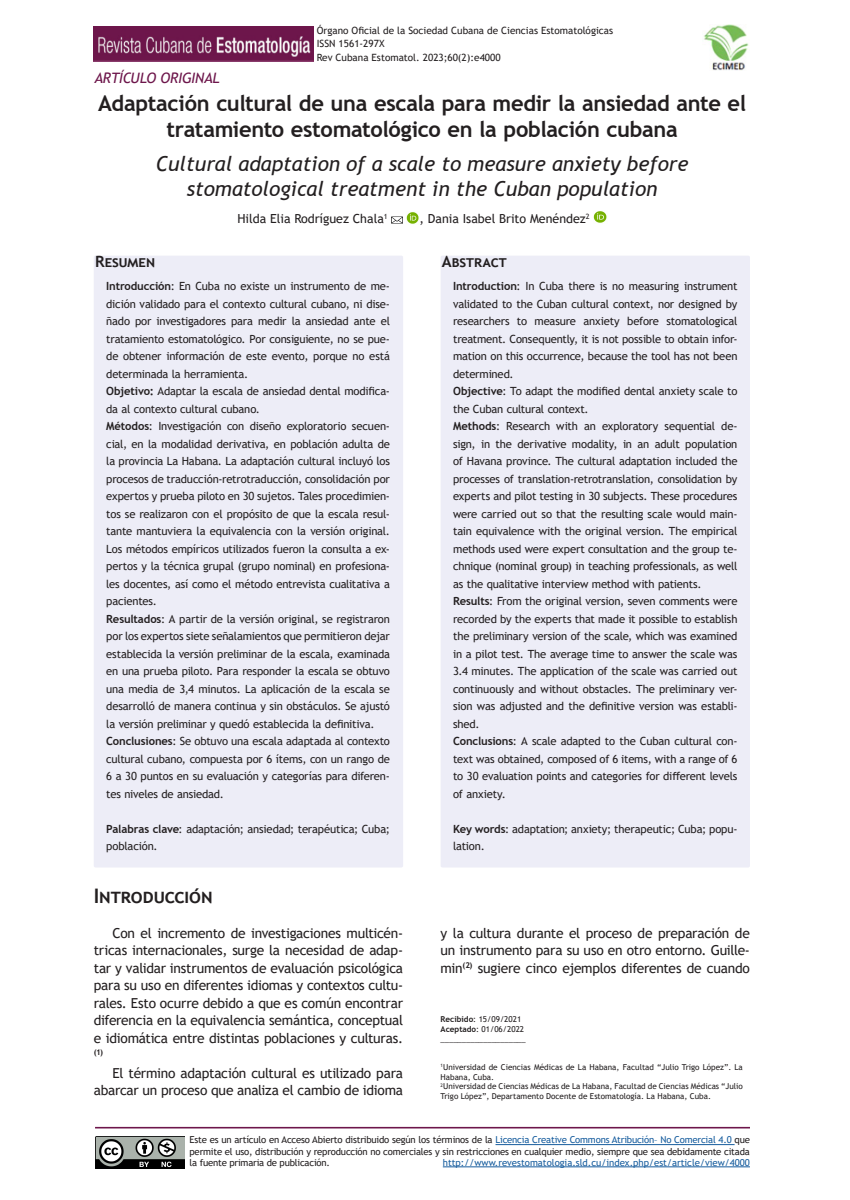
<style>
.page{position:relative;width:850px;height:1200px;background:#fff}
.page>*{position:absolute;margin:0;border:0;box-sizing:border-box;transform-origin:0 0}
._01_Título{font:700 21.88px/26.2px "Trebuchet MS";letter-spacing:-.015em;color:#231f20;text-align:center}
._02_Titulo_Lang{font:italic 20.62px/24.8px "Trebuchet MS";color:#231f20;text-align:center}
._01_Val{font:700 20px "Trebuchet MS";color:#231f20}
._04_Título_resumen{font:700 15.62px "Trebuchet MS";letter-spacing:.005em;color:#231f20}
.t1{font:italic 14.38px "Trebuchet MS";letter-spacing:-.02em;color:#6d164b}
._00_Cuerpo_de_texto{font:13.75px/17.5px "Trebuchet MS";letter-spacing:-.02em;color:#231f20;text-align:justify}
.t2{font:12.5px "Trebuchet MS";color:#231f20}
._06_Cuerpo_resumen{font:11.25px/17.5px "Trebuchet MS";letter-spacing:-.015em;color:#231f20;text-align:justify}
.t3{font:10px/13.8px "Trebuchet MS";color:#231f20}
.t4{font:9.56px/11.5px "Trebuchet MS";letter-spacing:-.02em;color:#231f20;text-align:justify}
.t5{font:9.56px "Trebuchet MS";color:#175d9e}
._06_Afiliación{font:8.12px/9.8px "Trebuchet MS";color:#231f20}
._00_Cuerpo_de_texto-2{font:700 8px "Trebuchet MS";color:#231f20}
.s1{font-weight:700}
.s2{color:#175d9e}
</style>
<div class="page">
<img style="left:703px;top:24px;width:46px;height:46px">
<hr style="left:496px;top:1144px;width:239px;height:1px;background:#175d9e">
<hr style="left:443px;top:1167px;width:307px;height:1px;background:#175d9e">
<img style="left:95px;top:1136px;width:90px;height:33px">
<hr style="left:95px;top:1127px;width:655px;height:1px;background:#6d164b">
<img style="left:94px;top:26px;width:219px;height:36px">
<svg style="left:392px;top:216px;width:10px;height:8px"></svg>
<img style="left:406px;top:212px;width:13px;height:12px">
<svg style="left:594px;top:211px;width:13px;height:12px"></svg>
<div style="left:94px;top:256px;width:309px;height:612px;background:#ededf7;border-radius:2px"></div>
<div style="left:441px;top:256px;width:309px;height:612px;background:#ededf7;border-radius:2px"></div>
<p class="t1" style="left:94px;top:69px;width:127px">ARTÍCULO ORIGINAL</p>
<p class="t3" style="left:317px;top:23px;width:298px">Órgano Oficial de la Sociedad Cubana de Ciencias Estomatológicas<br>ISSN 1561-297X<br>Rev Cubana Estomatol. 2023;60(2):e4000</p>
<p class="_01_Título" style="left:98px;top:90px;width:649px">Adaptación cultural de una escala para medir la ansiedad ante el tratamiento estomatológico en la población cubana</p>
<p class="_02_Titulo_Lang" style="left:156px;top:151px;width:534px">Cultural adaptation of a scale to measure anxiety before stomatological treatment in the Cuban population</p>
<p class="t2" style="left:237px;top:211px;width:152px">Hilda Elia Rodríguez Chala<sup>1</sup></p>
<p class="t2" style="left:420px;top:211px;width:172px">, Dania Isabel Brito Menéndez<sup>2</sup></p>
<p class="_04_Título_resumen" style="left:95px;top:252px;width:62px">Resumen</p>
<p class="_06_Cuerpo_resumen" style="left:106px;top:277px;width:285px"><span class="s1">Introducción</span>: En Cuba no existe un instrumento de me&shy;dición validado para el contexto cultural cubano, ni dise&shy;ñado por investigadores para medir la ansiedad ante el tratamiento estomatológico. Por consiguiente, no se pue&shy;de obtener información de este evento, porque no está determinada la herramienta.</p>
<p class="_06_Cuerpo_resumen" style="left:106px;top:382px;width:285px"><span class="s1">Objetivo:</span> Adaptar la escala de ansiedad dental modifica&shy;da al contexto cultural cubano.</p>
<p class="_06_Cuerpo_resumen" style="left:106px;top:417px;width:285px"><span class="s1">Métodos</span>: Investigación con diseño exploratorio secuen&shy;cial, en la modalidad derivativa, en población adulta de la provincia La Habana. La adaptación cultural incluyó los procesos de traducción-retrotraducción, consolidación por expertos y prueba piloto en 30 sujetos. Tales procedimien&shy;tos se realizaron con el propósito de que la escala resul&shy;tante mantuviera la equivalencia con la versión original.<br>Los métodos empíricos utilizados fueron la consulta a ex&shy;pertos y la técnica grupal (grupo nominal) en profesiona&shy;les docentes, así como el método entrevista cualitativa a pacientes.</p>
<p class="_06_Cuerpo_resumen" style="left:106px;top:610px;width:285px"><span class="s1">Resultados</span>: A partir de la versión original, se registraron por los expertos siete señalamientos que permitieron dejar establecida la versión preliminar de la escala, examinada en una prueba piloto. Para responder la escala se obtuvo una media de 3,4 minutos. La aplicación de la escala se desarrolló de manera continua y sin obstáculos. Se ajustó la versión preliminar y quedó establecida la definitiva.</p>
<p class="_06_Cuerpo_resumen" style="left:106px;top:732px;width:285px"><span class="s1">Conclusiones</span>: Se obtuvo una escala adaptada al contexto cultural cubano, compuesta por 6 ítems, con un rango de 6 a 30 puntos en su evaluación y categorías para diferen&shy;tes niveles de ansiedad.</p>
<p class="_06_Cuerpo_resumen" style="left:106px;top:820px;width:285px"><span class="s1">Palabras clave</span>: adaptación; ansiedad; terapéutica; Cuba; población.</p>
<p class="_04_Título_resumen" style="left:442px;top:252px;width:65px">Abstract</p>
<p class="_06_Cuerpo_resumen" style="left:453px;top:277px;width:286px"><span class="s1">Introduction</span>: In Cuba there is no measuring instrument validated to the Cuban cultural context, nor designed by researchers to measure anxiety before stomatological treatment. Consequently, it is not possible to obtain infor&shy;mation on this occurrence, because the tool has not been determined.</p>
<p class="_06_Cuerpo_resumen" style="left:453px;top:382px;width:286px"><span class="s1">Objective</span>: To adapt the modified dental anxiety scale to the Cuban cultural context.</p>
<p class="_06_Cuerpo_resumen" style="left:453px;top:417px;width:286px"><span class="s1">Methods</span>: Research with an exploratory sequential de&shy;sign, in the derivative modality, in an adult population of Havana province. The cultural adaptation included the processes of translation-retrotranslation, consolidation by experts and pilot testing in 30 subjects. These procedures were carried out so that the resulting scale would main&shy;tain equivalence with the original version. The empirical methods used were expert consultation and the group te&shy;chnique (nominal group) in teaching professionals, as well as the qualitative interview method with patients.</p>
<p class="_06_Cuerpo_resumen" style="left:453px;top:592px;width:286px"><span class="s1">Results</span>: From the original version, seven comments were recorded by the experts that made it possible to establish the preliminary version of the scale, which was examined in a pilot test. The average time to answer the scale was 3.4 minutes. The application of the scale was carried out continuously and without obstacles. The preliminary ver&shy;sion was adjusted and the definitive version was establi&shy;shed.</p>
<p class="_06_Cuerpo_resumen" style="left:453px;top:732px;width:286px"><span class="s1">Conclusions</span>: A scale adapted to the Cuban cultural con&shy;text was obtained, composed of 6 items, with a range of 6 to 30 evaluation points and categories for different levels of anxiety.</p>
<p class="_06_Cuerpo_resumen" style="left:453px;top:820px;width:286px"><span class="s1">Key words</span>: adaptation; anxiety; therapeutic; Cuba; popu&shy;lation.</p>
<p class="_01_Val" style="left:94px;top:883px;width:120px">Introducción</p>
<p class="_00_Cuerpo_de_texto" style="left:94px;top:924px;width:311px;text-indent:19px">Con el incremento de investigaciones multicén&shy;tricas internacionales, surge la necesidad de adap&shy;tar y validar instrumentos de evaluación psicológica para su uso en diferentes idiomas y contextos cultu&shy;rales. Esto ocurre debido a que es común encontrar diferencia en la equivalencia semántica, conceptual e idiomática entre distintas poblaciones y culturas.</p>
<p class="_00_Cuerpo_de_texto-2" style="left:94px;top:1048px;width:11px">(1)</p>
<p class="_00_Cuerpo_de_texto" style="left:94px;top:1064px;width:311px;text-align:right">El término adaptación cultural es utilizado para abarcar un proceso que analiza el cambio de idioma</p>
<p class="_00_Cuerpo_de_texto" style="left:441px;top:924px;width:311px">y la cultura durante el proceso de preparación de un instrumento para su uso en otro entorno. Guille&shy;min<sup>(2)</sup> sugiere cinco ejemplos diferentes de cuando</p>
<p class="_06_Afiliación" style="left:441px;top:1014px;width:82px"><span class="s1">Recibido</span>: 15/09/2021</p>
<p class="_06_Afiliación" style="left:441px;top:1024px;width:85px"><span class="s1">Aceptado</span>: 01/06/2022</p>
<p class="_06_Afiliación" style="left:441px;top:1034px;width:87px">____________________</p>
<p class="_06_Afiliación" style="left:441px;top:1062px;width:304px"><sup>1</sup>Universidad de Ciencias Médicas de La Habana, Facultad “Julio Trigo López”. La<br>Habana, Cuba.</p>
<p class="_06_Afiliación" style="left:441px;top:1081px;width:304px"><sup>2</sup>Universidad de Ciencias Médicas de La Habana, Facultad de Ciencias Médicas “Julio<br>Trigo López”, Departamento Docente de Estomatología. La Habana, Cuba.</p>
<p class="t4" style="left:190px;top:1134px;width:562px">Este es un artículo en Acceso Abierto distribuido según los términos de la <span class="s2">Licencia Creative Commons Atribución– No Comercial 4.0</span> que permite el uso, distribución y reproducción no comerciales y sin restricciones en cualquier medio, siempre que sea debidamente citada la fuente primaria de publicación.</p>
<p class="t5" style="left:443px;top:1156px;width:309px">http://www.revestomatologia.sld.cu/index.php/est/article/view/4000</p>
</div>
